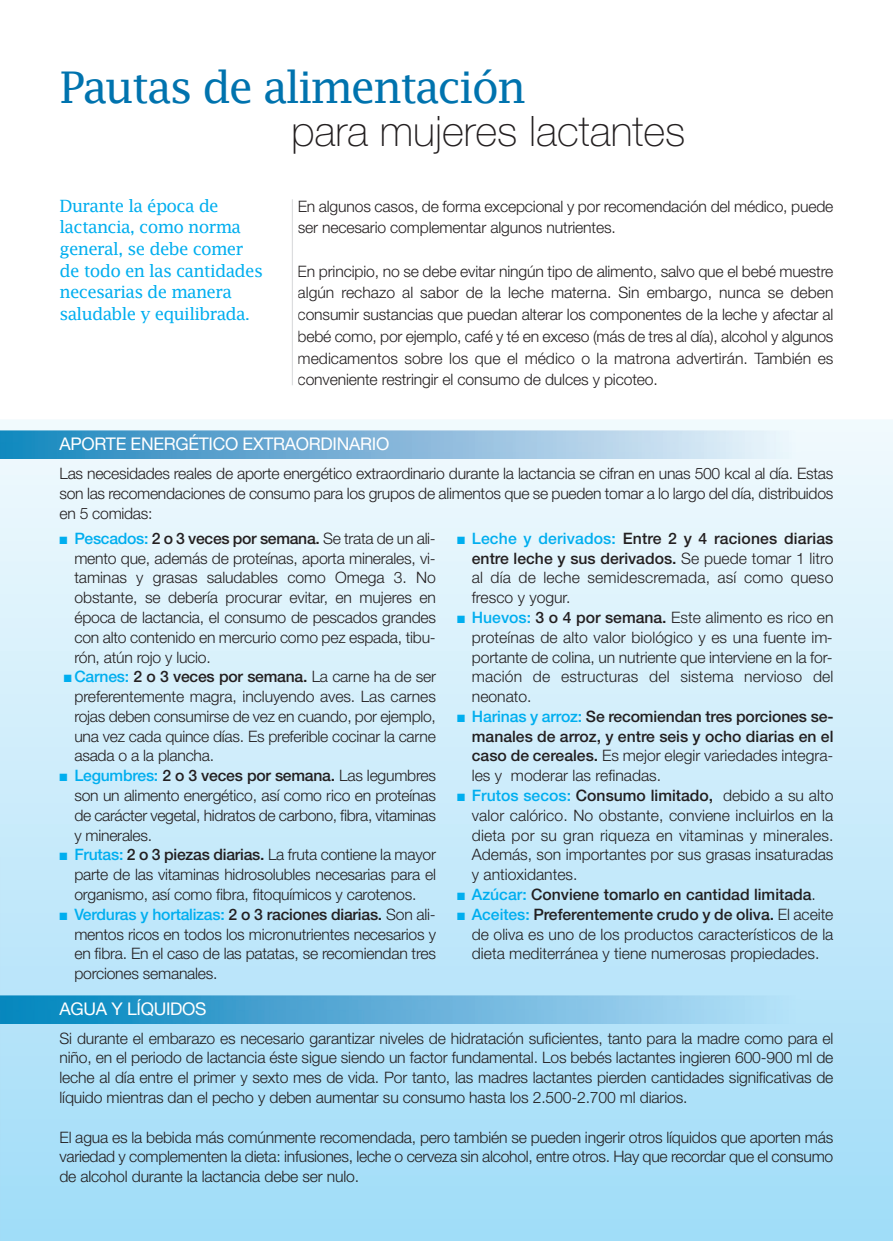
<style>
.page{position:relative;width:893px;height:1241px;background:#fff}
.page>*{position:absolute;margin:0;border:0;box-sizing:border-box;transform-origin:0 0}
.t1{font:43.75px "Lucida Fax";letter-spacing:-.05em;color:#0073ae}
.t2{font:100 42px "Helvetica Neue";color:#231f20}
.t3{font:17.5px "Helvetica Neue LT Std";letter-spacing:-.015em;color:#fff}
.t4{font:16.97px/21.7px "Lucida Fax";letter-spacing:-.04em;color:#00aeef}
.t5{font:300 15.75px/19.8px "Helvetica Neue LT Std";letter-spacing:-.01em;color:#231f20;text-align:justify}
.t6{font:500 15.75px/19.8px "Helvetica Neue LT Std";color:#231f20;text-align:justify}
.s1{color:#00aeef}
.s2{font-weight:500;color:#00aeef}
.s3{font-weight:500}
.s4{font-weight:300}
</style>
<div class="page">
<img style="left:0;top:420px;width:892px;height:820px">
<img style="left:0;top:995px;width:800px;height:28px">
<hr style="left:292px;top:199px;width:1px;height:186px;background:#dcdddf">
<img style="left:0;top:430px;width:800px;height:28px">
<h1 class="t1" style="left:60px;top:61px;width:468px">Pautas de alimentación</h1>
<h2 class="t2" style="left:291px;top:107px;width:396px">para mujeres lactantes</h2>
<p class="t4" style="left:60px;top:194px;width:205px">Durante la época de lactancia, como norma general, se debe comer de todo en las cantidades necesarias de manera saludable y equilibrada.</p>
<p class="t5" style="left:298px;top:195px;width:537px;line-height:21.7px">En algunos casos, de forma excepcional y por recomendación del médico, puede ser necesario complementar algunos nutrientes.</p>
<p class="t5" style="left:298px;top:260px;width:537px;line-height:21.7px">En principio, no se debe evitar ningún tipo de alimento, salvo que el bebé muestre algún rechazo al sabor de la leche materna. Sin embargo, nunca se deben consumir sustancias que puedan alterar los componentes de la leche y afectar al bebé como, por ejemplo, café y té en exceso (más de tres al día), alcohol y algunos medicamentos sobre los que el médico o la matrona advertirán. También es conveniente restringir el consumo de dulces y picoteo.</p>
<p class="t3" style="left:60px;top:433px;width:331px">APORTE ENERGÉTICO EXTRAORDINARIO</p>
<p class="t5" style="left:60px;top:463px;width:775px">Las necesidades reales de aporte energético extraordinario durante la lactancia se cifran en unas 500 kcal al día. Estas son las recomendaciones de consumo para los grupos de alimentos que se pueden tomar a lo largo del día, distribuidos en 5 comidas:</p>
<p class="t5" style="left:74px;top:528px;width:363px;text-indent:-15px"><span class="s1">■</span> <span class="s2">Pescados:</span> <span class="s3">2 o 3 veces por semana.</span> Se trata de un ali&shy;mento que, además de proteínas, aporta minerales, vi&shy;taminas y grasas saludables como Omega 3. No obstante, se debería procurar evitar, en mujeres en época de lactancia, el consumo de pescados grandes con alto contenido en mercurio como pez espada, tibu&shy;rón, atún rojo y lucio.</p>
<p class="t5" style="left:74px;top:666px;width:363px;text-indent:-11px"><span class="s1">■</span> <span class="s2">Carnes:</span> <span class="s3">2 o 3 veces por semana.</span> La carne ha de ser preferentemente magra, incluyendo aves. Las carnes rojas deben consumirse de vez en cuando, por ejemplo, una vez cada quince días. Es preferible cocinar la carne asada o a la plancha.</p>
<p class="t5" style="left:74px;top:765px;width:363px;text-indent:-15px"><span class="s1">■</span> <span class="s2">Legumbres:</span> <span class="s3">2 o 3 veces por semana.</span> Las legumbres son un alimento energético, así como rico en proteínas de carácter vegetal, hidratos de carbono, fibra, vitaminas y minerales.</p>
<p class="t5" style="left:74px;top:844px;width:363px;text-indent:-15px"><span class="s1">■</span> <span class="s2">Frutas:</span> <span class="s3">2 o 3 piezas diarias.</span> La fruta contiene la mayor parte de las vitaminas hidrosolubles necesarias para el organismo, así como fibra, fitoquímicos y carotenos.</p>
<p class="t5" style="left:74px;top:903px;width:363px;text-indent:-15px"><span class="s1">■</span> <span class="s2">Verduras y hortalizas:</span> <span class="s3">2 o 3 raciones diarias.</span> Son ali&shy;mentos ricos en todos los micronutrientes necesarios y en fibra. En el caso de las patatas, se recomiendan tres porciones semanales.</p>
<p class="t5" style="left:472px;top:528px;width:363px;text-indent:-15px"><span class="s1">■</span> <span class="s2">Leche y derivados:</span> <span class="s3">Entre 2 y 4 raciones diarias entre leche y sus derivados.</span> Se puede tomar 1 litro al día de leche semidescremada, así como queso fresco y yogur.</p>
<p class="t5" style="left:472px;top:607px;width:363px;text-indent:-15px"><span class="s1">■</span> <span class="s2">Huevos:</span> <span class="s3">3 o 4 por semana.</span> Este alimento es rico en proteínas de alto valor biológico y es una fuente im&shy;portante de colina, un nutriente que interviene en la for&shy;mación de estructuras del sistema nervioso del neonato.</p>
<p class="t6" style="left:472px;top:706px;width:363px;text-indent:-15px"><span class="s1">■ Harinas y arroz:</span> Se recomiendan tres porciones se&shy;manales de arroz, y entre seis y ocho diarias en el caso de cereales. <span class="s4">Es mejor elegir variedades integra&shy;les y moderar las refinadas.</span></p>
<p class="t5" style="left:472px;top:785px;width:363px;text-indent:-15px"><span class="s1">■</span> <span class="s2">Frutos secos:</span> <span class="s3">Consumo limitado,</span> debido a su alto valor calórico. No obstante, conviene incluirlos en la dieta por su gran riqueza en vitaminas y minerales.<br>Además, son importantes por sus grasas insaturadas y antioxidantes.</p>
<p class="t6" style="left:457px;top:884px;width:360px"><span class="s1">■ Azúcar:</span> Conviene tomarlo en cantidad limitada<span class="s4">.</span></p>
<p class="t5" style="left:472px;top:903px;width:363px;text-indent:-15px"><span class="s1">■</span> <span class="s2">Aceites:</span> <span class="s3">Preferentemente crudo y de oliva.</span> El aceite de oliva es uno de los productos característicos de la dieta mediterránea y tiene numerosas propiedades.</p>
<p class="t3" style="left:60px;top:998px;width:149px">AGUA Y LÍQUIDOS</p>
<p class="t5" style="left:59px;top:1027px;width:775px">Si durante el embarazo es necesario garantizar niveles de hidratación suficientes, tanto para la madre como para el niño, en el periodo de lactancia éste sigue siendo un factor fundamental. Los bebés lactantes ingieren 600-900 ml de leche al día entre el primer y sexto mes de vida. Por tanto, las madres lactantes pierden cantidades significativas de líquido mientras dan el pecho y deben aumentar su consumo hasta los 2.500-2.700 ml diarios.</p>
<p class="t5" style="left:59px;top:1126px;width:775px">El agua es la bebida más comúnmente recomendada, pero también se pueden ingerir otros líquidos que aporten más variedad y complementen la dieta: infusiones, leche o cerveza sin alcohol, entre otros. Hay que recordar que el consumo de alcohol durante la lactancia debe ser nulo.</p>
</div>
